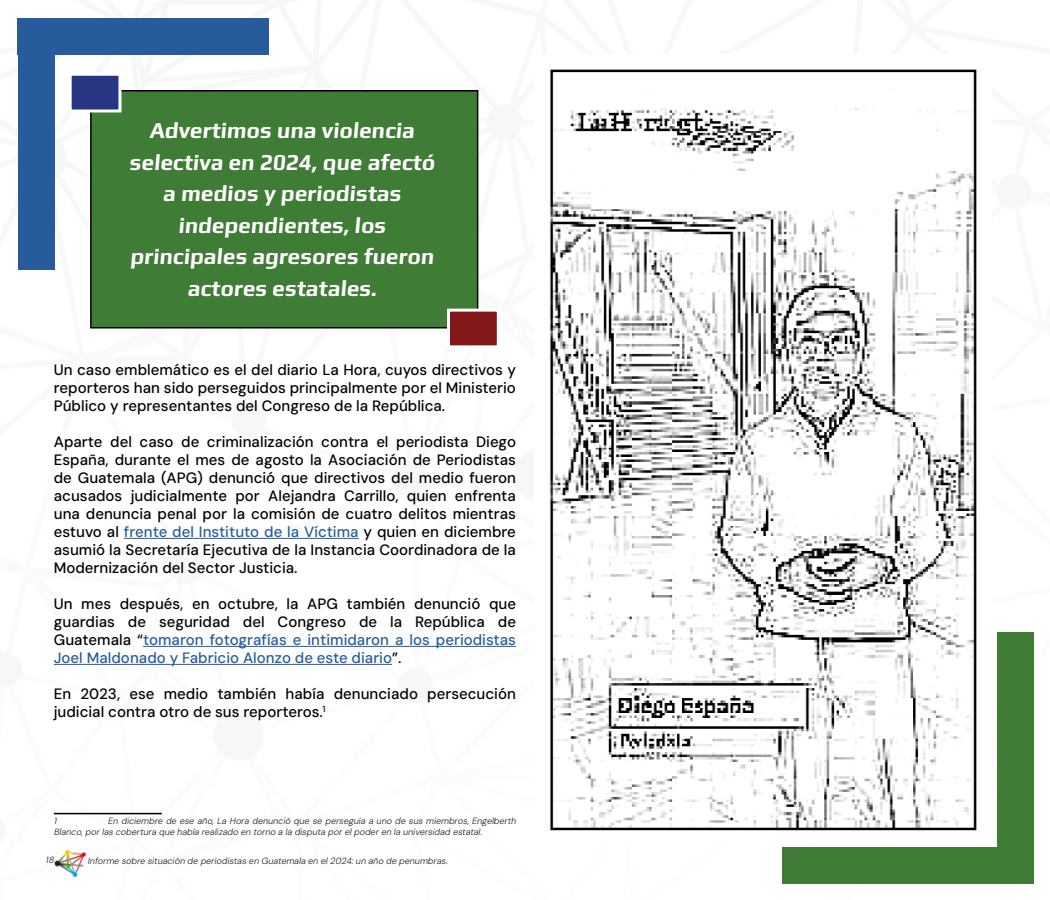
<style>
.page{position:relative;width:1050px;height:900px;background:#fff}
.page>*{position:absolute;margin:0;border:0;box-sizing:border-box;transform-origin:0 0}
.t1{font:700 22.5px/31.5px "Play";color:#fff;text-align:center}
.t2{font:15px/18px "DM Sans 9 pt";color:#000;text-align:justify}
.t3{font:italic 9px/10.8px "DM Sans 9 pt";color:#262626}
.s1{color:#275b9b}
</style>
<div class="page">
<img style="left:54px;top:849px;width:33px;height:29px">
<div style="left:18px;top:18px;width:251px;height:37px;background:#275b9b"></div>
<div style="left:18px;top:18px;width:37px;height:251px;background:#275b9b"></div>
<div style="left:783px;top:847px;width:251px;height:37px;background:#3f7c35"></div>
<div style="left:997px;top:632px;width:37px;height:252px;background:#3f7c35"></div>
<div style="left:91px;top:91px;width:387px;height:237px;background:#3f7c35"></div>
<div style="left:90px;top:90px;width:388px;height:238px;border:2px solid #000"></div>
<div style="left:69px;top:73px;width:52px;height:39px;background:#283583;border:3px solid #fff"></div>
<div style="left:447px;top:309px;width:53px;height:39px;background:#83171a;border:3px solid #fff"></div>
<hr style="left:124px;top:538px;width:235px;height:1px;background:#275b9b">
<hr style="left:143px;top:646px;width:373px;height:1px;background:#275b9b">
<hr style="left:54px;top:664px;width:338px;height:1px;background:#275b9b">
<hr style="left:54px;top:813px;width:108px;height:1px;background:#000">
<img style="left:549px;top:69px;width:428px;height:762px">
<h1 class="t1" style="left:129px;top:113px;width:309px">Advertimos una violencia selectiva en 2024, que afectó a medios y periodistas independientes, los principales agresores fueron actores estatales.</h1>
<p class="t2" style="left:54px;top:361px;width:464px">Un caso emblemático es el del diario La Hora, cuyos directivos y reporteros han sido perseguidos principalmente por el Ministerio Público y representantes del Congreso de la República.</p>
<p class="t2" style="left:54px;top:433px;width:464px">Aparte del caso de criminalización contra el periodista Diego España, durante el mes de agosto la Asociación de Periodistas de Guatemala (APG) denunció que directivos del medio fueron acusados judicialmente por Alejandra Carrillo, quien enfrenta una denuncia penal por la comisión de cuatro delitos mientras estuvo al <span class="s1">frente del Instituto de la Víctima</span> y quien en diciembre asumió la Secretaría Ejecutiva de la Instancia Coordinadora de la Modernización del Sector Justicia.</p>
<p class="t2" style="left:54px;top:595px;width:464px">Un mes después, en octubre, la APG también denunció que guardias de seguridad del Congreso de la República de Guatemala “<span class="s1">tomaron fotografías e intimidaron a los periodistas Joel Maldonado y Fabricio Alonzo de este diario</span>”.</p>
<p class="t2" style="left:54px;top:685px;width:464px">En 2023, ese medio también había denunciado persecución judicial contra otro de sus reporteros.<sup>1</sup></p>
<p class="t3" style="left:54px;top:816px;width:466px;text-indent:54px">En diciembre de ese año, La Hora denunció que se perseguía a uno de sus miembros, Engelberth<br>Blanco,porlas cobertura que había realizado en torno a la disputa porelpoderen la universidad estatal.</p>
<p class="t3" style="left:54px;top:816px;width:6px">1</p>
<p class="t3" style="left:46px;top:855px;width:12px">18</p>
<p class="t3" style="left:88px;top:855px;width:363px">Informe sobre situación de periodistas en Guatemala en el2024:un año de penumbras.</p>
</div>
